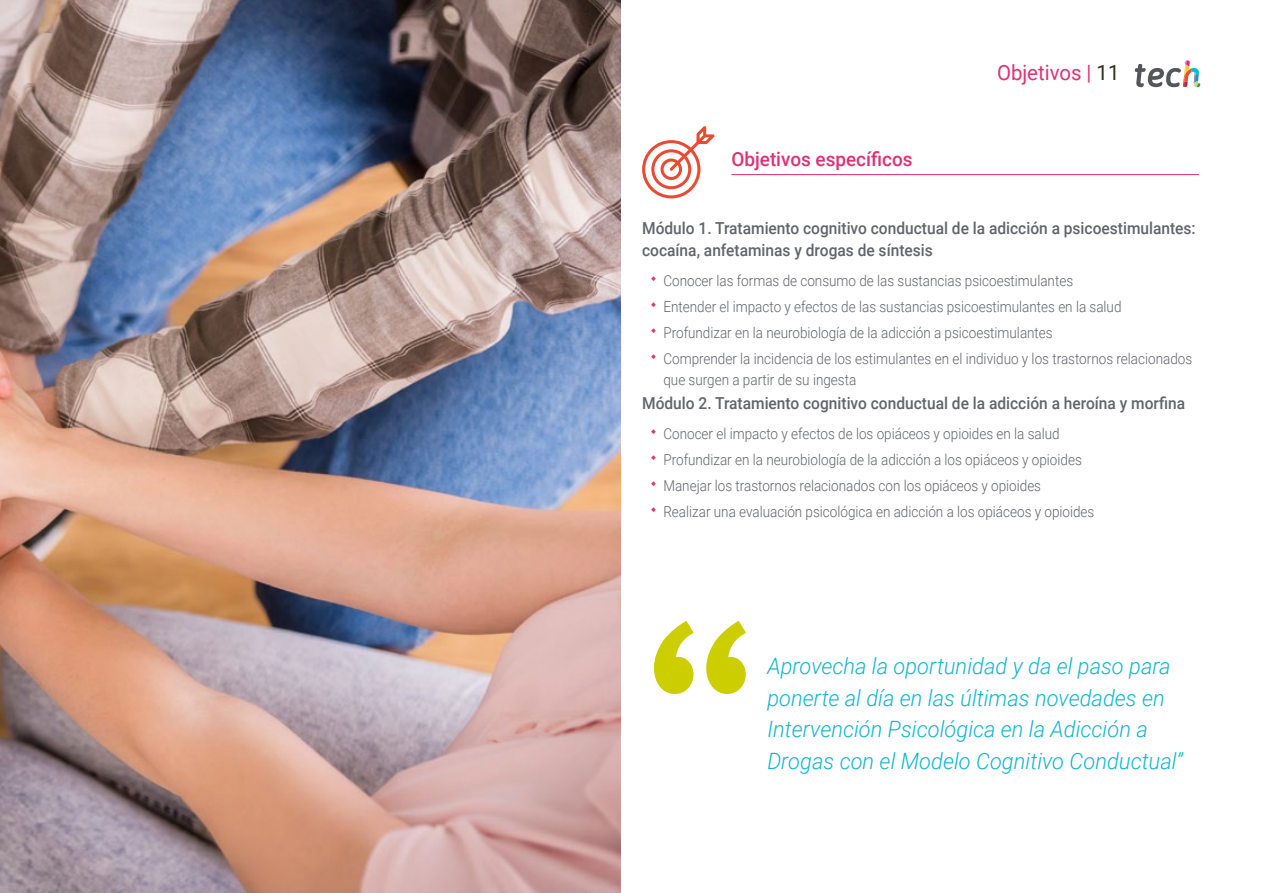
<style>
.page{position:relative;width:1263px;height:893px;background:#fff}
.page>*{position:absolute;margin:0;border:0;box-sizing:border-box;transform-origin:0 0}
.t1{font:italic 300 22.5px/31.5px "Roboto";color:#0fb6cf}
.t2{font:21px "Roboto";color:#df3174}
.t3{font:500 19.5px "Roboto";color:#df3174}
.t4{font:500 16.5px/22.5px "Roboto";color:#61646a;scale:.94 1}
.t5{font:300 15px/25.8px "Roboto";color:#61646a;scale:.9 1}
.s1{color:#312e20}
</style>
<div class="page">
<img style="left:0;top:0;width:621px;height:893px">
<hr style="left:731px;top:174px;width:468px;height:1px;background:#df3174">
<svg style="left:642px;top:126px;width:72px;height:72px"></svg>
<svg style="left:1135px;top:61px;width:65px;height:27px"></svg>
<svg style="left:654px;top:621px;width:92px;height:73px"></svg>
<h3 class="t3" style="left:731px;top:146px;width:183px">Objetivos específicos</h3>
<h2 class="t2" style="left:997px;top:57px;width:124px">Objetivos | <span class="s1">11</span></h2>
<p class="t4" style="left:642px;top:216px;width:590px">Módulo 1. Tratamiento cognitivo conductual de la adicción a psicoestimulantes: cocaína, anfetaminas y drogas de síntesis</p>
<p class="t5" style="left:663px;top:267px;width:589px">Conocer las formas de consumo de las sustancias psicoestimulantes<br>Entender el impacto y efectos de las sustancias psicoestimulantes en la salud Profundizar en la neurobiología de la adicción a psicoestimulantes<br>Comprender la incidencia de los estimulantes en el individuo y los trastornos relacionados</p>
<p class="t5" style="left:663px;top:366px;width:216px">que surgen a partir de su ingesta</p>
<p class="t4" style="left:642px;top:391px;width:579px">Módulo 2. Tratamiento cognitivo conductual de la adicción a heroína y morfina</p>
<p class="t5" style="left:663px;top:420px;width:480px">Conocer el impacto y efectos de los opiáceos y opioides en la salud Profundizar en la neurobiología de la adicción a los opiáceos y opioides Manejar los trastornos relacionados con los opiáceos y opioides<br>Realizar una evaluación psicológica en adicción a los opiáceos y opioides</p>
<h1 class="t1" style="left:767px;top:650px;width:417px">Aprovecha la oportunidad y da el paso para ponerte al día en las últimas novedades en Intervención Psicológica en la Adicción a Drogas con el Modelo Cognitivo Conductual”</h1>
</div>
